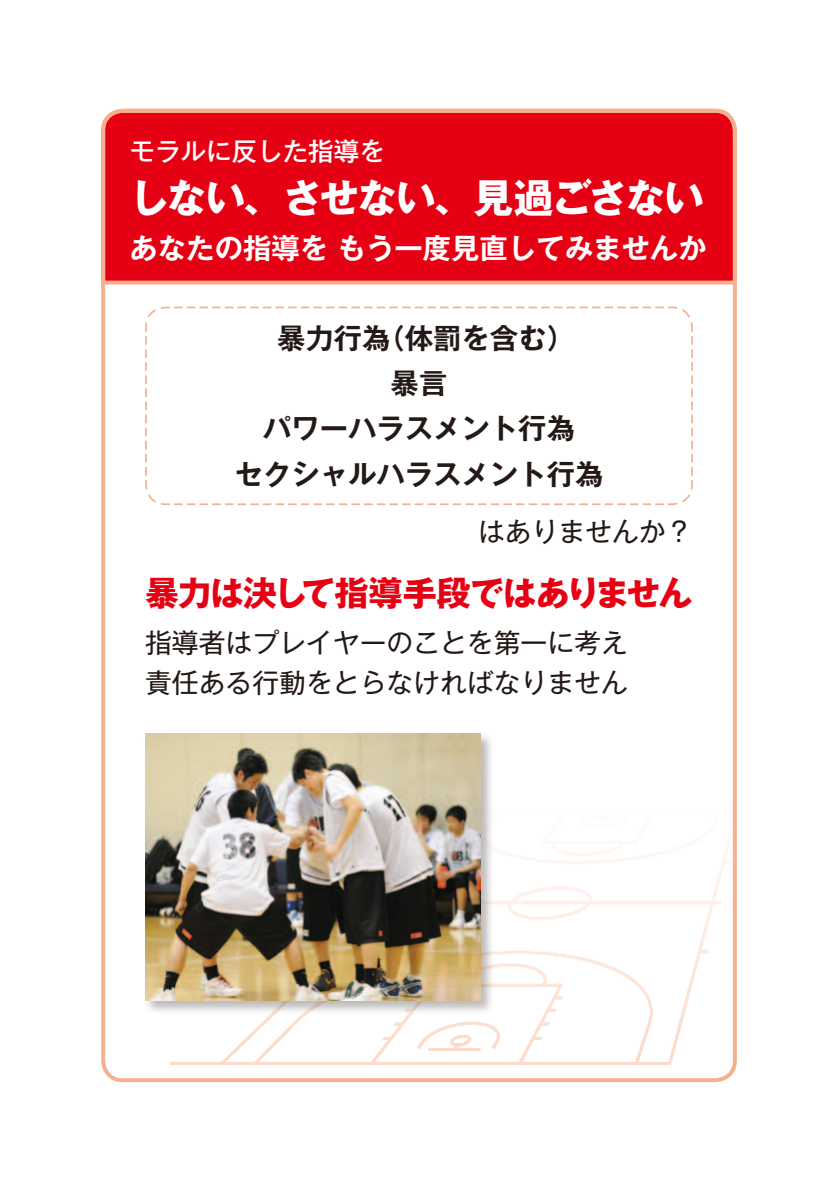
<style>
.page{position:relative;width:840px;height:1191px;background:#fff}
.page>*{position:absolute;margin:0;border:0;box-sizing:border-box;transform-origin:0 0}
.t1{font:700 39.6px "Gothic MB101 Pro";letter-spacing:-.035em;color:#fff}
.t2{font:700 34px "Gothic MB101 Pro";letter-spacing:-.04em;color:#e60013}
.t3{font:700 28.4px/45.4px "Gothic MB101 Pro De";color:#231916;text-align:center}
.t4{font:700 28.4px "Gothic MB101 Pro De";color:#fff}
.t5{font:26.8px/40.2px "Gothic MB101 Pro";color:#231916}
.t6{font:500 25.6px "Gothic MB101 Pro";color:#fff}
</style>
<div class="page">
<div style="left:104px;top:108px;width:633px;height:178px;background:#e60013"></div>
<img style="left:170px;top:809px;width:567px;height:255px">
<div style="left:101px;top:109px;width:635px;height:973px;border:4px solid #f5b090;border-radius:20px"></div>
<svg style="left:145px;top:306px;width:548px;height:200px"></svg>
<div style="left:143px;top:732px;width:350px;height:281px;background:#231916;opacity:.3"></div>
<img style="left:145px;top:734px;width:335px;height:266px">
<p class="t6" style="left:129px;top:130px;width:257px">モラルに反した指導を</p>
<h1 class="t1" style="left:129px;top:165px;width:576px">しない、させない、見過ごさない</h1>
<p class="t4" style="left:129px;top:224px;width:578px">あなたの指導を もう一度見直してみませんか</p>
<p class="t3" style="left:234px;top:311px;width:370px">暴力行為（体罰を含む）<br>暴言<br>パワーハラスメント行為<br>セクシャルハラスメント行為</p>
<p class="t5" style="left:477px;top:508px;width:216px">はありませんか？</p>
<p class="t2" style="left:145px;top:565px;width:548px">暴力は決して指導手段ではありません</p>
<p class="t5" style="left:145px;top:618px;width:484px">指導者はプレイヤーのことを第一に考え責任ある行動をとらなければなりません</p>
</div>
